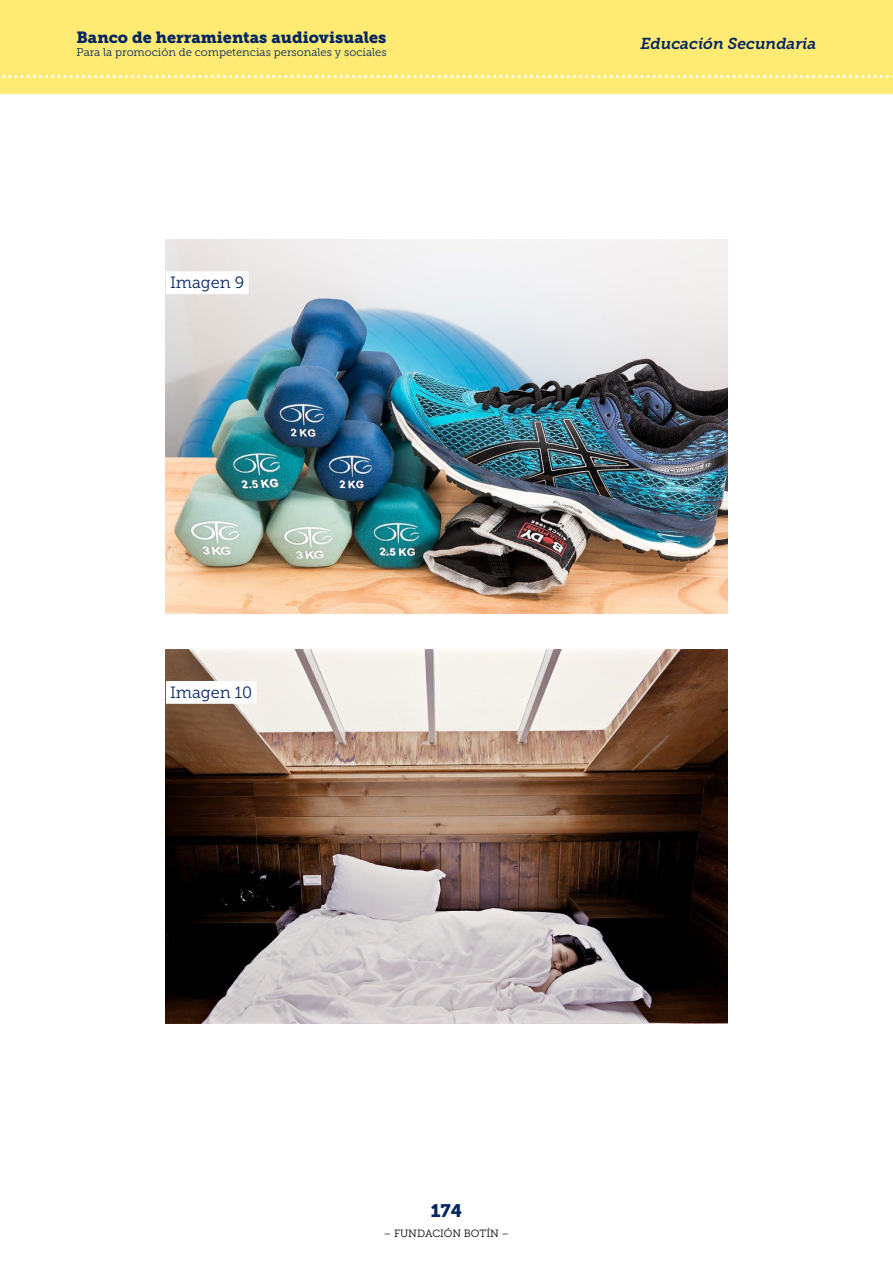
<style>
.page{position:relative;width:893px;height:1263px;background:#fff}
.page>*{position:absolute;margin:0;border:0;box-sizing:border-box;transform-origin:0 0}
.t1{font:18px "Museo Slab 900";color:#052661}
.t2{font:16.35px "Museo Slab 300";color:#052661}
.t3{font:16.2px "Museo Slab 900";color:#052661}
.t4{font:italic 15.75px "Museo Slab 700";color:#052661}
.t5{font:11.25px "Museo Slab 300";color:#052661}
.t6{font:10.5px "Museo Slab 300";color:#000}
</style>
<div class="page">
<div style="left:0;top:0;width:893px;height:94px;background:#ffeb73"></div>
<svg style="left:2px;top:75px;width:891px;height:3px"></svg>
<img style="left:166px;top:239px;width:561px;height:374px">
<img style="left:166px;top:649px;width:561px;height:374px">
<div style="left:166px;top:271px;width:83px;height:23px;background:#fff"></div>
<div style="left:166px;top:681px;width:90px;height:23px;background:#fff"></div>
<h3 class="t3" style="left:77px;top:28px;width:311px">Banco de herramientas audiovisuales</h3>
<p class="t5" style="left:77px;top:46px;width:312px">Para la promoción de competencias personales y sociales</p>
<p class="t2" style="left:170px;top:274px;width:76px">Imagen 9</p>
<p class="t2" style="left:170px;top:683px;width:84px">Imagen 10</p>
<h3 class="t4" style="left:640px;top:34px;width:177px">Educación Secundaria</h3>
<h1 class="t1" style="left:431px;top:1201px;width:33px">174</h1>
<p class="t6" style="left:384px;top:1227px;width:127px">– FUNDACIÓN BOTÍN –</p>
</div>
